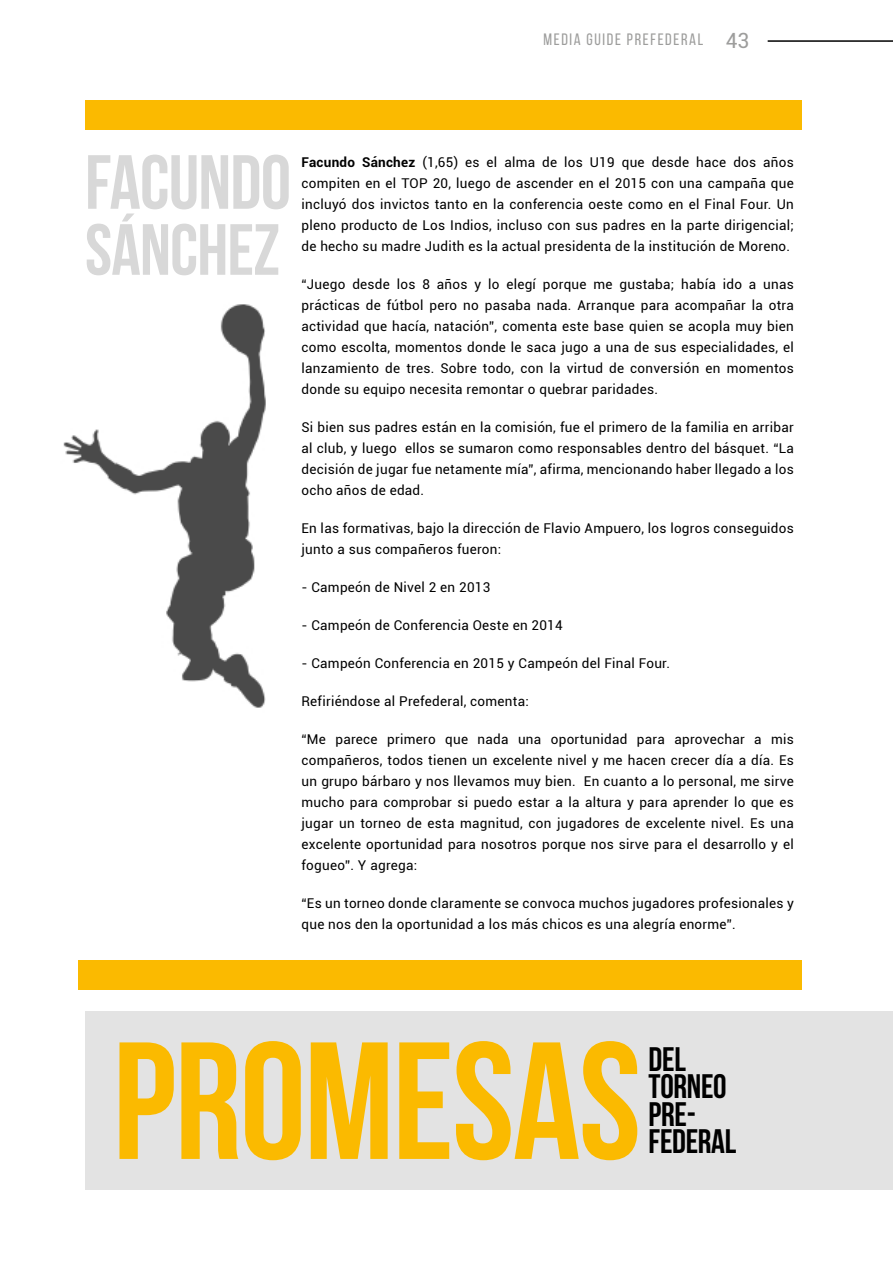
<style>
.page{position:relative;width:893px;height:1263px;background:#fff}
.page>*{position:absolute;margin:0;border:0;box-sizing:border-box;transform-origin:0 0}
.t1{font:700 166.5px "Bebas Neue";letter-spacing:-.01em;color:#fbba00}
.t2{font:700 76.5px "Bebas Neue";letter-spacing:-.01em;color:#d8d8d8}
.t3{font:700 72.3px "Bebas Neue";letter-spacing:-.01em;color:#d8d8d8}
.t4{font:700 34.05px/27.5px "Bebas Neue";letter-spacing:-.01em;color:#000}
.t5{font:16.5px "Bebas Neue";letter-spacing:.1em;color:#9d9d9c}
.t6{font:13.5px/21px "Roboto";letter-spacing:.02em;color:#000;text-align:justify}
.s1{font-family:"Roboto";font-size:21px}
.s2{font-weight:700}
</style>
<div class="page">
<hr style="left:768px;top:40px;width:125px;height:2px;background:#000">
<div style="left:85px;top:100px;width:716px;height:30px;background:#fbba00"></div>
<img style="left:63px;top:304px;width:203px;height:404px">
<div style="left:78px;top:960px;width:723px;height:30px;background:#fbba00"></div>
<div style="left:85px;top:1011px;width:808px;height:178px;background:#e3e3e3"></div>
<p class="t5" style="left:543px;top:30px;width:207px">MEDIA GUIDE PREFEDERAL <span class="s1">43</span></p>
<h2 class="t2" style="left:85px;top:140px;width:208px">FACUNDO</h2>
<h3 class="t3" style="left:85px;top:210px;width:197px">SÁNCHEZ</h3>
<p class="t6" style="left:301px;top:151px;width:494px"><span class="s2">Facundo Sánchez</span> (1,65) es el alma de los U19 que desde hace dos años compiten en el TOP 20, luego de ascender en el 2015 con una campaña que incluyó dos invictos tanto en la conferencia oeste como en el Final Four. Un pleno producto de Los Indios, incluso con sus padres en la parte dirigencial; de hecho su madre Judith es la actual presidenta de la institución de Moreno.</p>
<p class="t6" style="left:301px;top:273px;width:494px">“Juego desde los 8 años y lo elegí porque me gustaba; había ido a unas prácticas de fútbol pero no pasaba nada. Arranque para acompañar la otra actividad que hacía, natación”, comenta este base quien se acopla muy bien como escolta, momentos donde le saca jugo a una de sus especialidades, el lanzamiento de tres. Sobre todo, con la virtud de conversión en momentos donde su equipo necesita remontar o quebrar paridades.</p>
<p class="t6" style="left:301px;top:416px;width:494px">Si bien sus padres están en la comisión, fue el primero de la familia en arribar al club, y luego ellos se sumaron como responsables dentro del básquet. “La decisión de jugar fue netamente mía”, afirma, mencionando haber llegado a los ocho años de edad.</p>
<p class="t6" style="left:301px;top:517px;width:494px">En las formativas, bajo la dirección de Flavio Ampuero, los logros conseguidos junto a sus compañeros fueron:</p>
<p class="t6" style="left:301px;top:576px;width:190px">- Campeón de Nivel 2 en 2013</p>
<p class="t6" style="left:301px;top:614px;width:263px">- Campeón de Conferencia Oeste en 2014</p>
<p class="t6" style="left:301px;top:652px;width:370px">- Campeón Conferencia en 2015 y Campeón del Final Four.</p>
<p class="t6" style="left:301px;top:690px;width:229px">Refiriéndose al Prefederal, comenta:</p>
<p class="t6" style="left:301px;top:728px;width:494px">“Me parece primero que nada una oportunidad para aprovechar a mis compañeros, todos tienen un excelente nivel y me hacen crecer día a día. Es un grupo bárbaro y nos llevamos muy bien. En cuanto a lo personal, me sirve mucho para comprobar si puedo estar a la altura y para aprender lo que es jugar un torneo de esta magnitud, con jugadores de excelente nivel. Es una excelente oportunidad para nosotros porque nos sirve para el desarrollo y el fogueo”. Y agrega:</p>
<p class="t6" style="left:301px;top:892px;width:494px">“Es un torneo donde claramente se convoca muchos jugadores profesionales y que nos den la oportunidad a los más chicos es una alegría enorme”.</p>
<h1 class="t1" style="left:113px;top:1010px;width:530px">PROMESAS</h1>
<h3 class="t4" style="left:649px;top:1045px;width:89px">DEL<br>TORNEO<br>PRE-<br>FEDERAL</h3>
</div>
